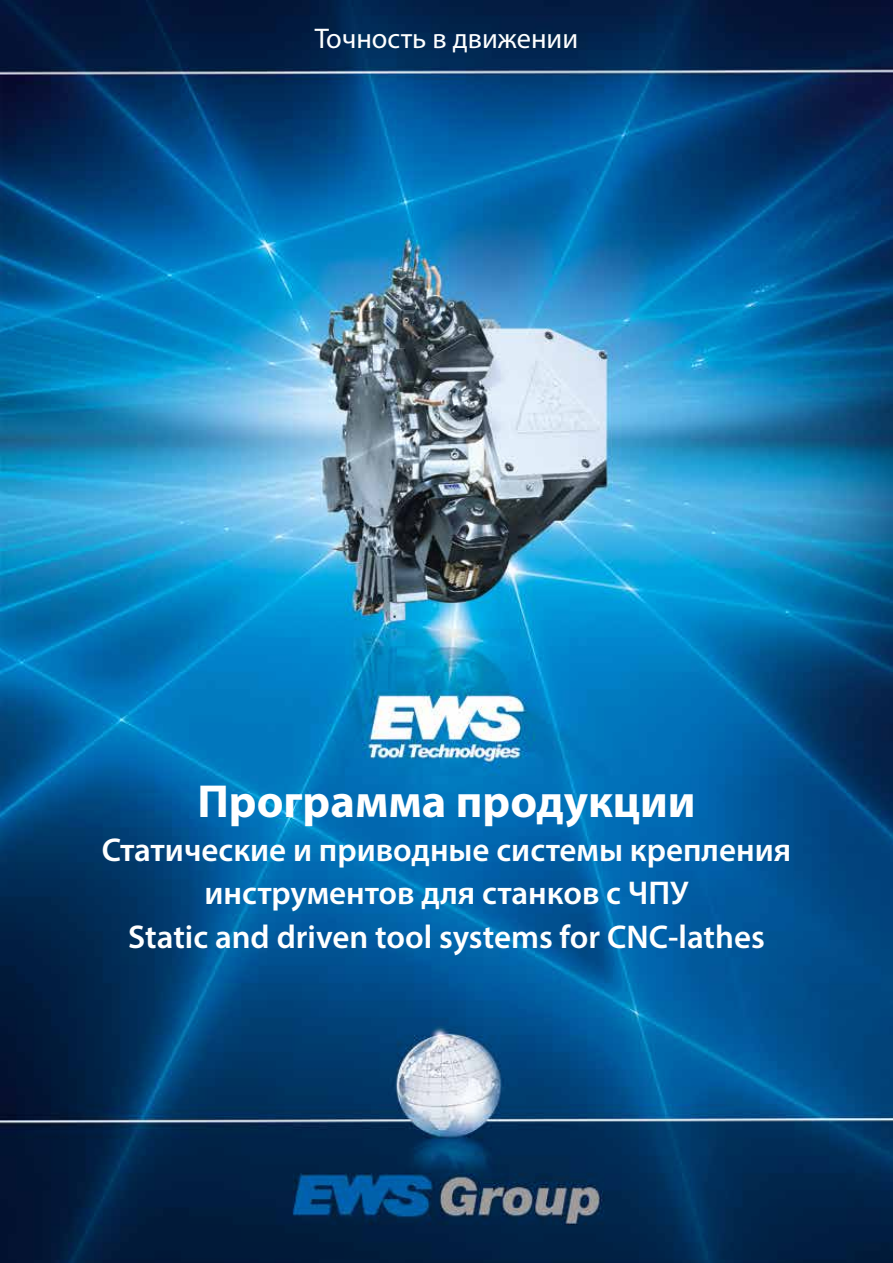
<style>
.page{position:relative;width:893px;height:1263px;background:#fff}
.page>*{position:absolute;margin:0;border:0;box-sizing:border-box;transform-origin:0 0}
.t1{font:700 46.5px "Myriad Pro";color:#fff}
.t2{font:600 33px/43.5px "Myriad Pro";color:#fff;text-align:center}
.t3{font:28.5px "Myriad Pro";color:#fff}
</style>
<div class="page">
<img style="left:0;top:0;width:893px;height:1263px">
<p class="t3" style="left:315px;top:21px;width:265px">Точность в движении</p>
<h1 class="t1" style="left:197px;top:771px;width:500px">Программа продукции</h1>
<p class="t2" style="left:102px;top:827px;width:691px">Статические и приводные системы крепления инструментов для станков с ЧПУ<br>Static and driven tool systems for CNC-lathes</p>
</div>
